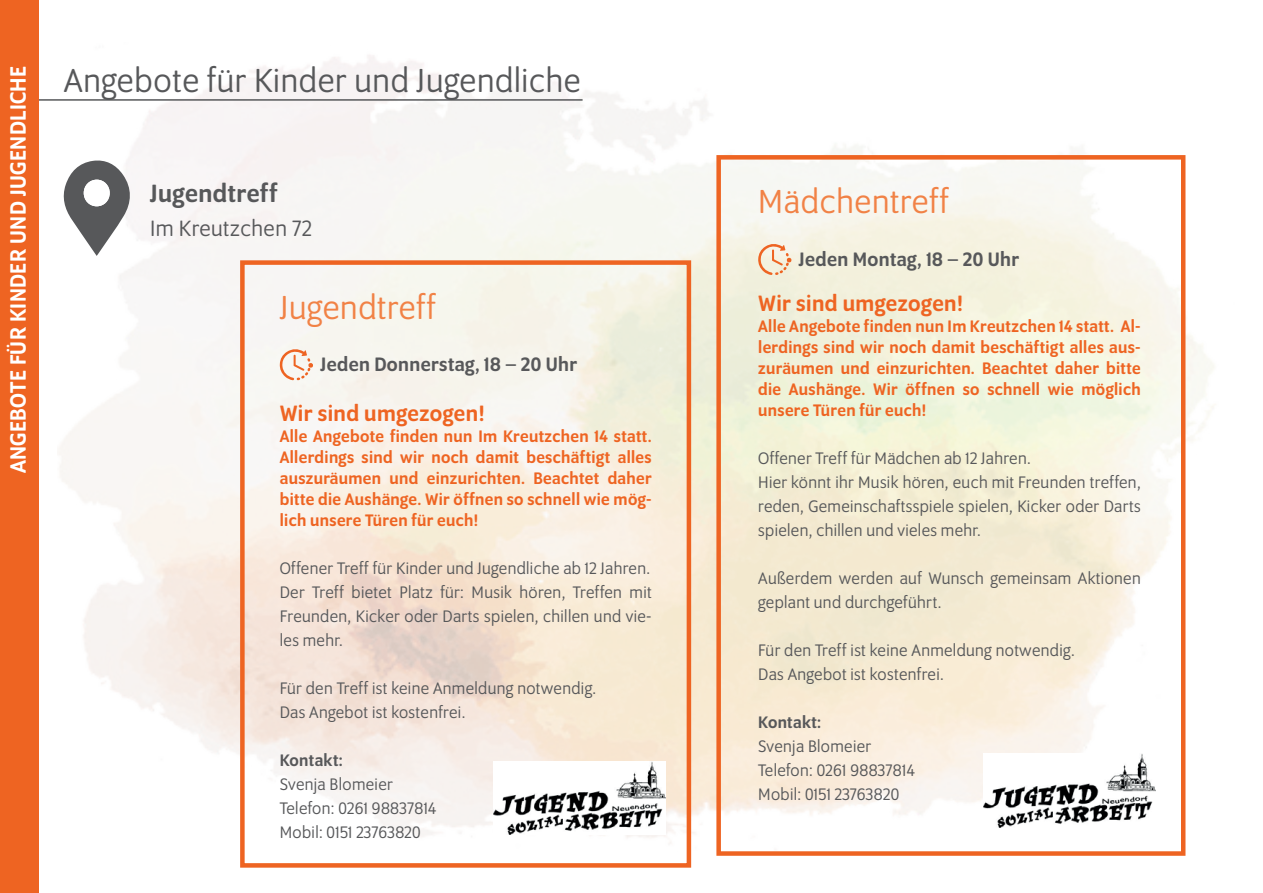
<style>
.page{position:relative;width:1263px;height:893px;background:#fff}
.page>*{position:absolute;margin:0;border:0;box-sizing:border-box;transform-origin:0 0}
.t1{font:36px "Program OT";letter-spacing:.02em;color:#57585a}
.t2{font:36px "Program OT";letter-spacing:.02em;color:#f18246}
.t3{font:500 27px "Program OT";letter-spacing:.02em;color:#57585a}
.t4{font:500 24px "Program OT";letter-spacing:.02em;color:#ee6422}
.t5{font:500 24px "Program OT";letter-spacing:.02em;color:#fff}
.t6{font:24px "Program OT";letter-spacing:.02em;color:#57585a}
.t7{font:500 21px "Program OT";letter-spacing:.02em;color:#57585a}
.t8{font:18px/24px "Program OT";letter-spacing:.02em;color:#57585a}
.t9{font:500 18px/21px "Program OT";letter-spacing:.02em;color:#ee6422;text-align:justify}
.t10{font:500 18px "Program OT";letter-spacing:.02em;color:#57585a}
</style>
<div class="page">
<img style="left:59px;top:55px;width:1155px;height:812px">
<hr style="left:0;top:99px;width:583px;height:2px;background:#57585a">
<div style="left:0;top:0;width:38px;height:893px;background:#ee6422"></div>
<div style="left:716px;top:155px;width:469px;height:701px;border:4px solid #ee6422"></div>
<svg style="left:758px;top:243px;width:33px;height:32px"></svg>
<img style="left:983px;top:754px;width:172px;height:73px">
<svg style="left:61px;top:159px;width:71px;height:97px"></svg>
<div style="left:84px;top:180px;width:26px;height:26px;background:#fff;border-radius:50%"></div>
<div style="left:240px;top:260px;width:451px;height:608px;border:4px solid #ee6422"></div>
<svg style="left:280px;top:348px;width:33px;height:32px"></svg>
<img style="left:493px;top:761px;width:172px;height:73px">
<h3 class="t5" style="left:5px;top:473px;width:409px;rotate:-90deg">ANGEBOTE FÜR KINDER UND JUGENDLICHE</h3>
<h1 class="t1" style="left:64px;top:60px;width:518px">Angebote für Kinder und Jugendliche</h1>
<h2 class="t3" style="left:150px;top:178px;width:129px">Jugendtreff</h2>
<h3 class="t6" style="left:150px;top:215px;width:163px">Im Kreutzchen 72</h3>
<h1 class="t2" style="left:280px;top:287px;width:158px">Jugendtreff</h1>
<p class="t7" style="left:320px;top:353px;width:258px">Jeden Donnerstag, 18 – 20 Uhr</p>
<h3 class="t4" style="left:280px;top:399px;width:206px">Wir sind umgezogen!</h3>
<p class="t9" style="left:280px;top:425px;width:373px">Alle Angebote finden nun Im Kreutzchen 14 statt.<br>Allerdings sind wir noch damit beschäftigt alles auszuräumen und einzurichten. Beachtet daher bitte die Aushänge. Wir öffnen so schnell wie mög&shy;lich unsere Türen für euch!</p>
<p class="t8" style="left:280px;top:556px;width:373px;text-align:justify">Offener Treff für Kinder und Jugendliche ab 12 Jahren.<br>Der Treff bietet Platz für: Musik hören, Treffen mit Freunden, Kicker oder Darts spielen, chillen und vie&shy;les mehr.</p>
<p class="t8" style="left:280px;top:676px;width:318px">Für den Treff ist keine Anmeldung notwendig.<br>Das Angebot ist kostenfrei.</p>
<p class="t10" style="left:280px;top:750px;width:65px">Kontakt:</p>
<p class="t8" style="left:280px;top:772px;width:158px">Svenja Blomeier<br>Telefon: 0261 98837814<br>Mobil: 0151 23763820</p>
<h1 class="t2" style="left:758px;top:182px;width:192px">Mädchentreff</h1>
<p class="t7" style="left:799px;top:247px;width:222px">Jeden Montag, 18 – 20 Uhr</p>
<h3 class="t4" style="left:758px;top:290px;width:206px">Wir sind umgezogen!</h3>
<p class="t9" style="left:758px;top:315px;width:384px">Alle Angebote finden nun Im Kreutzchen 14 statt. Al&shy;lerdings sind wir noch damit beschäftigt alles aus&shy;zuräumen und einzurichten. Beachtet daher bitte die Aushänge. Wir öffnen so schnell wie möglich unsere Türen für euch!</p>
<p class="t8" style="left:758px;top:446px;width:384px">Offener Treff für Mädchen ab 12 Jahren.<br>Hier könnt ihr Musik hören, euch mit Freunden treffen, reden, Gemeinschaftsspiele spielen, Kicker oder Darts spielen, chillen und vieles mehr.</p>
<p class="t8" style="left:758px;top:566px;width:384px">Außerdem werden auf Wunsch gemeinsam Aktionen geplant und durchgeführt.</p>
<p class="t8" style="left:758px;top:638px;width:318px">Für den Treff ist keine Anmeldung notwendig.<br>Das Angebot ist kostenfrei.</p>
<p class="t10" style="left:758px;top:712px;width:65px">Kontakt:</p>
<p class="t8" style="left:758px;top:734px;width:158px">Svenja Blomeier<br>Telefon: 0261 98837814<br>Mobil: 0151 23763820</p>
</div>
